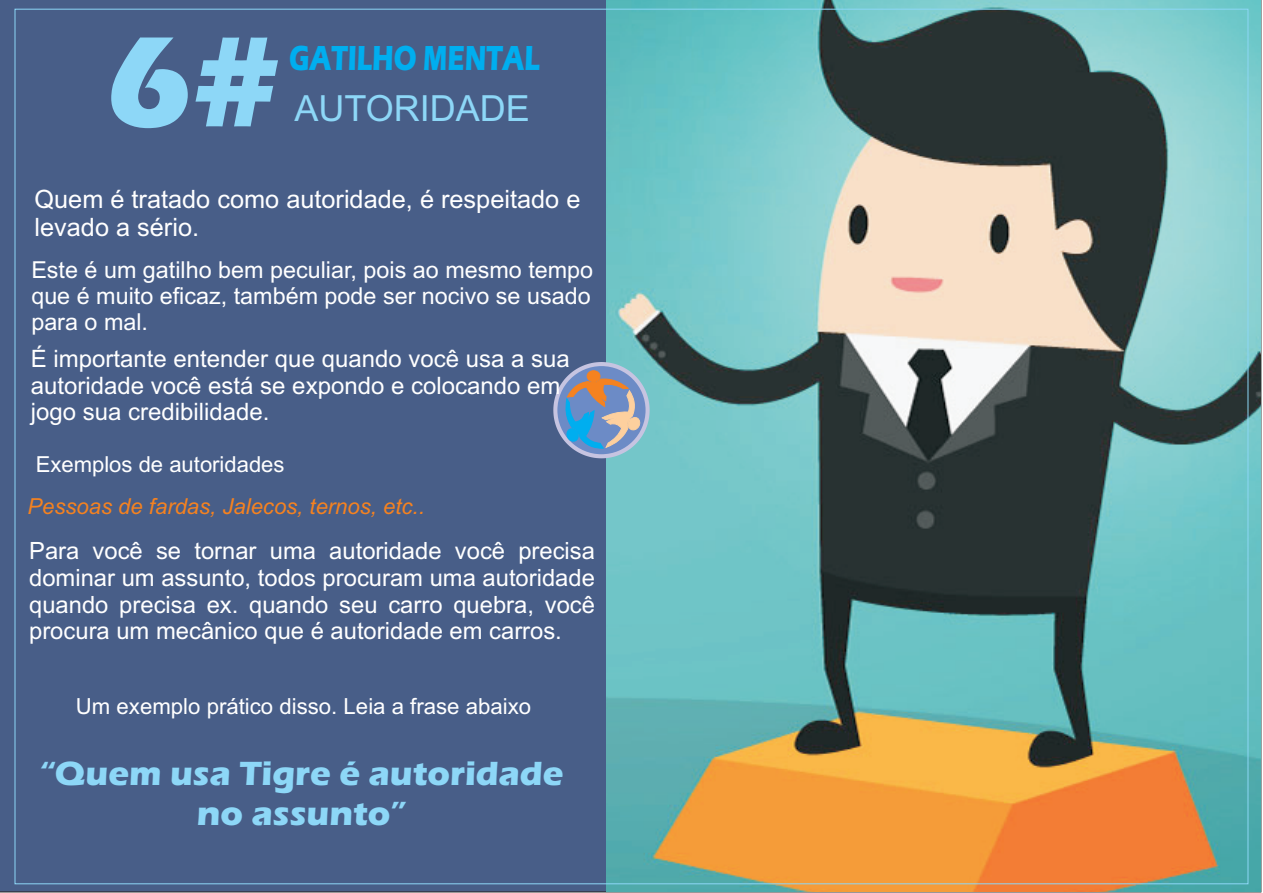
<style>
.page{position:relative;width:1263px;height:893px;background:#fff}
.page>*{position:absolute;margin:0;border:0;box-sizing:border-box;transform-origin:0 0}
.t1{font:700 133.35px "Eras ITC";color:#8dd7f7}
.t2{font:700 36px "Eras ITC";color:#00aeef;scale:.73 1}
.t3{font:36px "Arial";color:#8dd7f7}
.t4{font:700 34.8px/39.8px "Eras ITC";color:#8dd7f7;text-align:center}
.t5{font:25.35px/28.2px "Arial";color:#fff}
.t6{font:24px/26.8px "Arial";color:#fff}
.t7{font:23.85px/26.5px "Arial";color:#fff;text-align:justify}
.t8{font:23.4px/26.1px "Arial";color:#fff;text-align:justify}
.t9{font:22.2px "Arial";color:#fff}
.t10{font:italic 22.05px "Arial";color:#f58220}
.t11{font:22.05px "Arial";color:#fff}
</style>
<div class="page">
<div style="left:0;top:0;width:607px;height:892px;background:#485e88"></div>
<img style="left:607px;top:0;width:654px;height:892px">
<svg style="left:553px;top:362px;width:97px;height:96px"></svg>
<h1 class="t1" style="left:106px;top:33px;width:175px">6#</h1>
<h2 class="t2" style="left:289px;top:45px;width:345px">GATILHO MENTAL</h2>
<h2 class="t3" style="left:294px;top:95px;width:237px">AUTORIDADE</h2>
<p class="t5" style="left:35px;top:187px;width:547px">Quem é tratado como autoridade, é respeitado e levado a sério.</p>
<p class="t8" style="left:31px;top:259px;width:563px">Este é um gatilho bem peculiar, pois ao mesmo tempo que é muito eficaz, também pode ser nocivo se usado para o mal.</p>
<p class="t6" style="left:31px;top:347px;width:540px">É importante entender que quando você usa a sua autoridade você está se expondo e colocando em jogo sua credibilidade.</p>
<p class="t11" style="left:36px;top:456px;width:250px">Exemplos de autoridades</p>
<p class="t10" style="left:28px;top:498px;width:399px">Pessoas de fardas, Jalecos, ternos, etc..</p>
<p class="t7" style="left:29px;top:540px;width:567px">Para você se tornar uma autoridade você precisa dominar um assunto, todos procuram uma autoridade quando precisa ex. quando seu carro quebra, você procura um mecânico que é autoridade em carros.</p>
<p class="t9" style="left:76px;top:697px;width:457px">Um exemplo prático disso. Leia a frase abaixo</p>
<h3 class="t4" style="left:40px;top:757px;width:525px">“Quem usa Tigre é autoridade no assunto”</h3>
</div>
